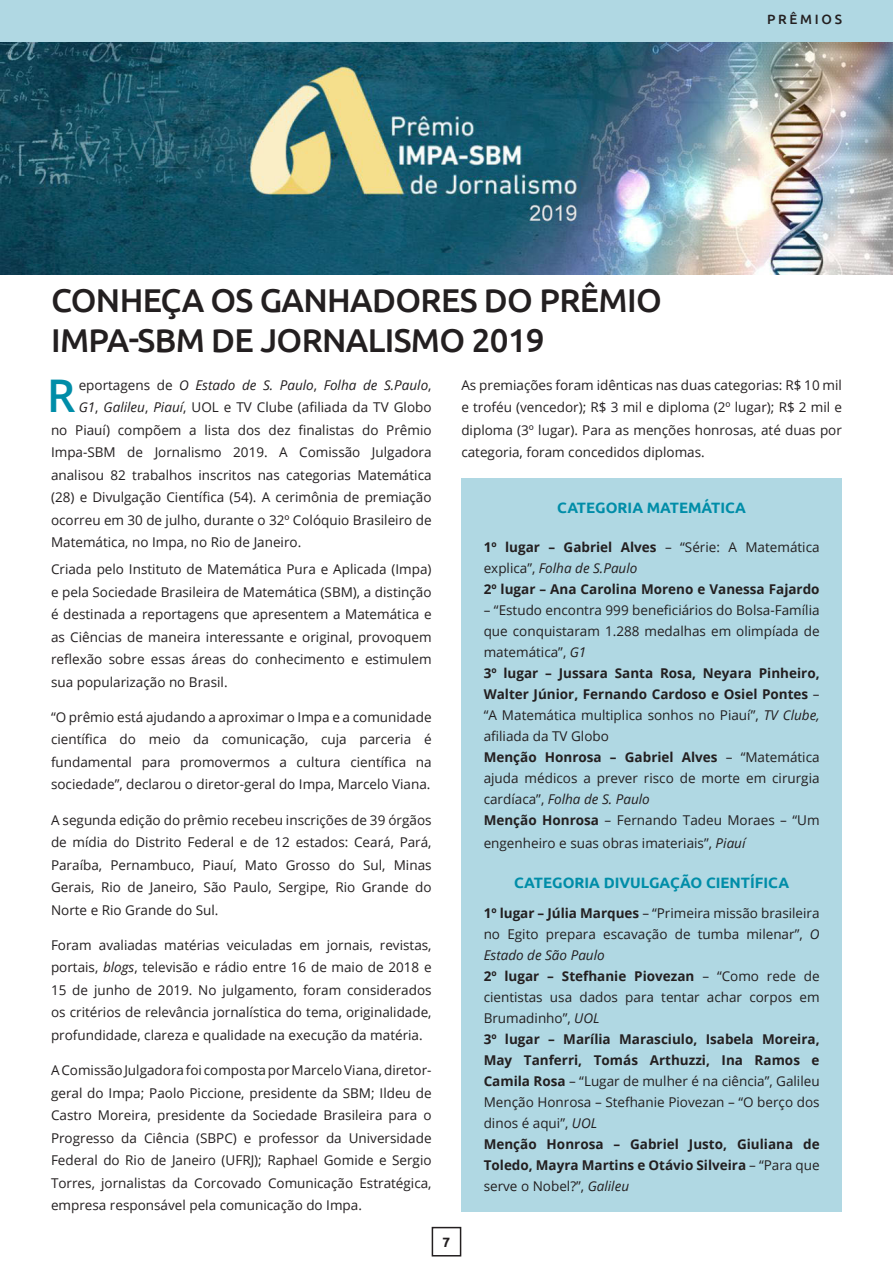
<style>
.page{position:relative;width:893px;height:1263px;background:#fff}
.page>*{position:absolute;margin:0;border:0;box-sizing:border-box;transform-origin:0 0}
.t1{font:600 45px "Open Sans";color:#008da8}
.Titulo_22_UPPER_case{font:500 33px/40.5px "Ubuntu";letter-spacing:-.02em;color:#231f20}
.TIULO_13_uppercase_c{font:700 15px "Ubuntu";color:#008da8}
.t2{font:13.5px/22.5px "Open Sans";color:#231f20;text-align:justify}
.t3{font:700 13.5px/21px "Open Sans";color:#231f20;text-align:justify}
.t4{font:italic 13.5px "Open Sans";color:#231f20}
.t5{font:500 13.5px "Ubuntu";letter-spacing:.2em;color:#231f20}
.t6{font:700 13.5px "Ubuntu";color:#231f20}
.s1{font-style:normal}
.s2{font-weight:700}
.s3{font-style:italic}
.s4{font-weight:400}
.s5{font-weight:400;font-style:italic}
</style>
<div class="page">
<div style="left:461px;top:479px;width:381px;height:733px;background:#b0d8e3"></div>
<div style="left:432px;top:1227px;width:29px;height:29px;border:2px solid #231f20"></div>
<img style="left:0;top:41px;width:893px;height:234px">
<div style="left:0;top:0;width:893px;height:41px;background:#b0d8e3"></div>
<p class="t5" style="left:767px;top:11px;width:76px">PRÊMIOS</p>
<p class="Titulo_22_UPPER_case" style="left:51px;top:278px;width:612px">CONHEÇA OS GANHADORES DO PRÊMIO<br>IMPA-SBM DE JORNALISMO 2019</p>
<p class="t1" style="left:47px;top:365px;width:30px">R</p>
<p class="t4" style="left:79px;top:376px;width:354px"><span class="s1">eportagens de</span> O Estado de S. Paulo<span class="s1">,</span> Folha de S.Paulo<span class="s1">,</span></p>
<p class="t2" style="left:461px;top:373px;width:382px">As premiações foram idênticas nas duas categorias: R$ 10 mil e troféu (vencedor); R$ 3 mil e diploma (2º lugar); R$ 2 mil e diploma (3º lugar). Para as menções honrosas, até duas por categoria, foram concedidos diplomas.</p>
<p class="TIULO_13_uppercase_c" style="left:557px;top:498px;width:190px">CATEGORIA MATEMÁTICA</p>
<p class="t2" style="left:484px;top:536px;width:337px;line-height:21px"><span class="s2">1º lugar – Gabriel Alves</span> – “Série: A Matemática explica”, <span class="s3">Folha de S.Paulo</span></p>
<p class="t3" style="left:484px;top:578px;width:337px">2º lugar – Ana Carolina Moreno e Vanessa Fajardo</p>
<p class="t2" style="left:484px;top:599px;width:337px;line-height:21px">– “Estudo encontra 999 beneficiários do Bolsa-Família que conquistaram 1.288 medalhas em olimpíada de matemática”, <span class="s3">G1</span></p>
<p class="t3" style="left:484px;top:662px;width:337px">3º lugar – Jussara Santa Rosa, Neyara Pinheiro, Walter Júnior, Fernando Cardoso e Osiel Pontes <span class="s4">– “A Matemática multiplica sonhos no Piauí”,</span> <span class="s5">TV Clube, </span><span class="s4">afiliada da TV Globo</span></p>
<p class="t2" style="left:484px;top:746px;width:337px;line-height:21px"><span class="s2">Menção Honrosa – Gabriel Alves</span> – “Matemática ajuda médicos a prever risco de morte em cirurgia cardíaca”, <span class="s3">Folha de S. Paulo</span></p>
<p class="t2" style="left:484px;top:808px;width:337px"><span class="s2">Menção Honrosa</span> – Fernando Tadeu Moraes – “Um engenheiro e suas obras imateriais”, <span class="s3">Piauí</span></p>
<p class="TIULO_13_uppercase_c" style="left:514px;top:874px;width:277px">CATEGORIA DIVULGAÇÃO CIENTÍFICA</p>
<p class="t2" style="left:484px;top:902px;width:337px;line-height:21px"><span class="s2">1º lugar – Júlia Marques</span> – “Primeira missão brasileira no Egito prepara escavação de tumba milenar”, <span class="s3">O Estado de São Paulo</span></p>
<p class="t2" style="left:484px;top:965px;width:337px;line-height:21px"><span class="s2">2º lugar – Stefhanie Piovezan</span> – “Como rede de cientistas usa dados para tentar achar corpos em Brumadinho”, <span class="s3">UOL</span></p>
<p class="t2" style="left:484px;top:1028px;width:337px;line-height:21px"><span class="s2">3º lugar – Marília Marasciulo, Isabela Moreira, May Tanferri, Tomás Arthuzzi, Ina Ramos e Camila Rosa</span> – “Lugar de mulher é na ciência”, Galileu Menção Honrosa – Stefhanie Piovezan – “O berço dos dinos é aqui”, <span class="s3">UOL</span></p>
<p class="t3" style="left:484px;top:1133px;width:337px">Menção Honrosa – Gabriel Justo, Giuliana de Toledo, Mayra Martins e Otávio Silveira <span class="s4">– “Para que serve o Nobel?”,</span> <span class="s5">Galileu</span></p>
<p class="t2" style="left:79px;top:396px;width:354px"><span class="s3">G1</span>, <span class="s3">Galileu</span>, <span class="s3">Piauí</span>, UOL e TV Clube (afiliada da TV Globo</p>
<p class="t2" style="left:51px;top:418px;width:382px">no Piauí) compõem a lista dos dez finalistas do Prêmio</p>
<p class="t2" style="left:51px;top:441px;width:382px">Impa-SBM de Jornalismo 2019. A Comissão Julgadora</p>
<p class="t2" style="left:51px;top:463px;width:382px">analisou 82 trabalhos inscritos nas categorias Matemática</p>
<p class="t2" style="left:51px;top:486px;width:382px">(28) e Divulgação Científica (54). A cerimônia de premiação</p>
<p class="t2" style="left:51px;top:508px;width:382px">ocorreu em 30 de julho, durante o 32º Colóquio Brasileiro de</p>
<p class="t2" style="left:51px;top:531px;width:252px">Matemática, no Impa, no Rio de Janeiro.</p>
<p class="t2" style="left:51px;top:558px;width:382px">Criada pelo Instituto de Matemática Pura e Aplicada (Impa) e pela Sociedade Brasileira de Matemática (SBM), a distinção é destinada a reportagens que apresentem a Matemática e as Ciências de maneira interessante e original, provoquem reflexão sobre essas áreas do conhecimento e estimulem sua popularização no Brasil.</p>
<p class="t2" style="left:51px;top:705px;width:382px">“O prêmio está ajudando a aproximar o Impa e a comunidade científica do meio da comunicação, cuja parceria é fundamental para promovermos a cultura científica na sociedade”, declarou o diretor-geral do Impa, Marcelo Viana.</p>
<p class="t2" style="left:51px;top:808px;width:382px">A segunda edição do prêmio recebeu inscrições de 39 órgãos de mídia do Distrito Federal e de 12 estados: Ceará, Pará, Paraíba, Pernambuco, Piauí, Mato Grosso do Sul, Minas Gerais, Rio de Janeiro, São Paulo, Sergipe, Rio Grande do Norte e Rio Grande do Sul.</p>
<p class="t2" style="left:51px;top:933px;width:382px">Foram avaliadas matérias veiculadas em jornais, revistas, portais, <span class="s3">blogs</span>, televisão e rádio entre 16 de maio de 2018 e 15 de junho de 2019. No julgamento, foram considerados os critérios de relevância jornalística do tema, originalidade, profundidade, clareza e qualidade na execução da matéria.</p>
<p class="t2" style="left:51px;top:1059px;width:382px">A Comissão Julgadora foi composta por Marcelo Viana, diretor&shy;geral do Impa; Paolo Piccione, presidente da SBM; Ildeu de Castro Moreira, presidente da Sociedade Brasileira para o Progresso da Ciência (SBPC) e professor da Universidade Federal do Rio de Janeiro (UFRJ); Raphael Gomide e Sergio Torres, jornalistas da Corcovado Comunicação Estratégica, empresa responsável pela comunicação do Impa.</p>
<p class="t6" style="left:443px;top:1233px;width:9px">7</p>
</div>
